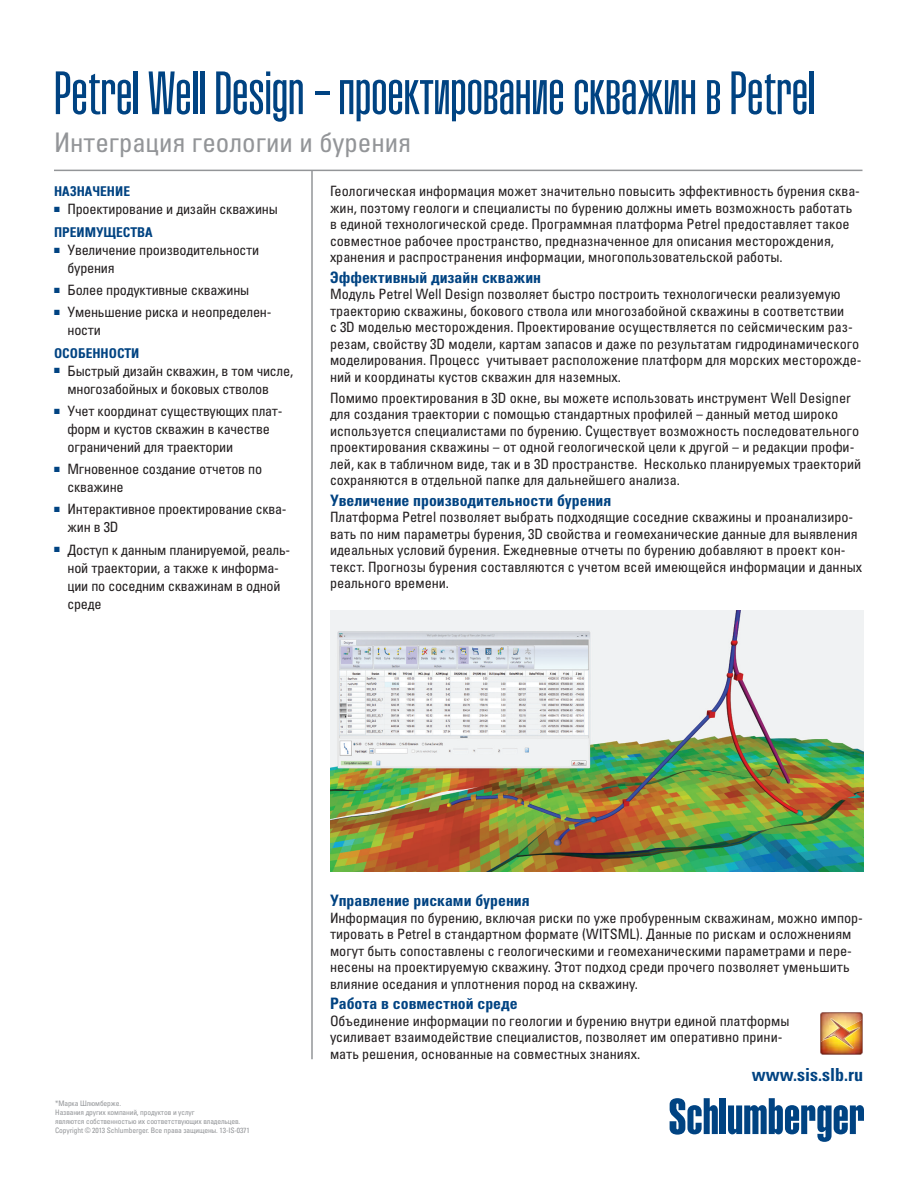
<style>
.page{position:relative;width:918px;height:1188px;background:#fff}
.page>*{position:absolute;margin:0;border:0;box-sizing:border-box;transform-origin:0 0}
.Head_A__branding{font:300 60px "Schlumberger R Con";letter-spacing:-.04em;color:#004382}
.Subhead{font:condensed 27px "Univers R";color:#939598}
.URL{font:700 condensed 18px "Univers R";color:#004382}
.Body_Head{font:700 condensed 15.75px "Univers R";color:#004382}
.Body_Text{font:condensed 14.25px/16.5px "Univers R";color:#231f20}
.Bullets{font:condensed 14.25px/18px "Univers R";letter-spacing:-.015em;color:#231f20}
.Sidebar_Head{font:700 condensed 13.5px "Univers R";color:#004382}
.Boilerplate__docket{font:condensed 7.5px "Univers R";letter-spacing:-.015em;color:#939598}
</style>
<div class="page">
<div style="left:720px;top:1098px;width:6px;height:36px;background:#004382"></div>
<svg style="left:728px;top:1098px;width:136px;height:44px"></svg>
<svg style="left:670px;top:1098px;width:48px;height:37px"></svg>
<hr style="left:54px;top:170px;width:808px;height:1px;background:#939598">
<img style="left:331px;top:610px;width:532px;height:261px">
<hr style="left:311px;top:171px;width:2px;height:888px;background:#939598">
<img style="left:820px;top:1012px;width:43px;height:43px">
<p class="Head_A__branding" style="left:54px;top:64px;width:765px">Petrel Well Design – проектирование скважин в Petrel</p>
<p class="Subhead" style="left:54px;top:126px;width:359px">Интеграция геологии и бурения</p>
<p class="Body_Text" style="left:330px;top:183px;width:532px">Геологическая информация может значительно повысить эффективность бурения сква&shy;жин, поэтому геологи и специалисты по бурению должны иметь возможность работать в единой технологической среде. Программная платформа Petrel предоставляет такое совместное рабочее пространство, предназначенное для описания месторождения, хранения и распространения информации, многопользовательской работы.</p>
<p class="Body_Head" style="left:330px;top:268px;width:213px">Эффективный дизайн скважин</p>
<p class="Body_Text" style="left:330px;top:286px;width:533px">Модуль Petrel Well Design позволяет быстро построить технологически реализуемую траекторию скважины, бокового ствола или многозабойной скважины в соответствии<br>с 3D моделью месторождения. Проектирование осуществляется по сейсмическим раз&shy;резам, свойству 3D модели, картам запасов и даже по результатам гидродинамического моделирования. Процесс учитывает расположение платформ для морских месторожде&shy;ний и координаты кустов скважин для наземных.</p>
<p class="Body_Text" style="left:330px;top:389px;width:533px">Помимо проектирования в 3D окне, вы можете использовать инструмент Well Designer для создания траектории с помощью стандартных профилей – данный метод широко используется специалистами по бурению. Существует возможность последовательного проектирования скважины – от одной геологической цели к другой – и редакции профи&shy;лей, как в табличном виде, так и в 3D пространстве. Несколько планируемых траекторий сохраняются в отдельной папке для дальнейшего анализа.</p>
<p class="Body_Head" style="left:330px;top:491px;width:283px">Увеличение производительности бурения</p>
<p class="Body_Text" style="left:330px;top:509px;width:534px">Платформа Petrel позволяет выбрать подходящие соседние скважины и проанализиро&shy;вать по ним параметры бурения, 3D свойства и геомеханические данные для выявления идеальных условий бурения. Ежедневные отчеты по бурению добавляют в проект кон&shy;текст. Прогнозы бурения составляются с учетом всей имеющейся информации и данных реального времени.</p>
<p class="Sidebar_Head" style="left:54px;top:184px;width:78px">НАЗНАЧЕНИЕ</p>
<p class="Bullets" style="left:54px;top:200px;width:225px"><sup>■</sup> Проектирование и дизайн скважины</p>
<p class="Sidebar_Head" style="left:54px;top:224px;width:100px">ПРЕИМУЩЕСТВА</p>
<p class="Bullets" style="left:68px;top:241px;width:193px;text-indent:-14px"><sup>■</sup> Увеличение производительности бурения</p>
<p class="Bullets" style="left:54px;top:281px;width:197px"><sup>■</sup> Более продуктивные скважины</p>
<p class="Bullets" style="left:68px;top:303px;width:206px;text-indent:-14px"><sup>■</sup> Уменьшение риска и неопределен&shy;ности</p>
<p class="Sidebar_Head" style="left:54px;top:345px;width:87px">ОСОБЕННОСТИ</p>
<p class="Bullets" style="left:68px;top:362px;width:227px;text-indent:-14px"><sup>■</sup> Быстрый дизайн скважин, в том числе, многозабойных и боковых стволов</p>
<p class="Bullets" style="left:68px;top:402px;width:217px;text-indent:-14px"><sup>■</sup> Учет координат существующих плат&shy;форм и кустов скважин в качестве ограничений для траектории</p>
<p class="Bullets" style="left:68px;top:460px;width:196px;text-indent:-14px"><sup>■</sup> Мгновенное создание отчетов по скважине</p>
<p class="Bullets" style="left:68px;top:500px;width:221px;text-indent:-14px"><sup>■</sup> Интерактивное проектирование сква&shy;жин в 3D</p>
<p class="Bullets" style="left:68px;top:541px;width:224px;text-indent:-14px"><sup>■</sup> Доступ к данным планируемой, реаль&shy;ной траектории, а также к информа&shy;ции по соседним скважинам в одной среде</p>
<p class="Boilerplate__docket" style="left:55px;top:1099px;width:67px">*Марка Шлюмберже.</p>
<p class="Boilerplate__docket" style="left:55px;top:1108px;width:141px">Названия других компаний, продуктов и услуг</p>
<p class="Boilerplate__docket" style="left:55px;top:1117px;width:187px">являются собственностью их соответствующих владельцев.</p>
<p class="Boilerplate__docket" style="left:55px;top:1126px;width:196px">Copyright © 2013 Schlumberger. Все права защищены. 13-IS-0371</p>
<p class="Body_Head" style="left:330px;top:891px;width:201px">Управление рисками бурения</p>
<p class="Body_Text" style="left:330px;top:909px;width:535px">Информация по бурению, включая риски по уже пробуренным скважинам, можно импор&shy;тировать в Petrel в стандартном формате (WITSML). Данные по рискам и осложнениям могут быть сопоставлены с геологическими и геомеханическими параметрами и пере&shy;несены на проектируемую скважину. Этот подход среди прочего позволяет уменьшить влияние оседания и уплотнения пород на скважину.</p>
<p class="Body_Head" style="left:330px;top:995px;width:189px">Работа в совместной среде</p>
<p class="Body_Text" style="left:330px;top:1013px;width:461px">Объединение информации по геологии и бурению внутри единой платформы усиливает взаимодействие специалистов, позволяет им оперативно прини&shy;мать решения, основанные на совместных знаниях.</p>
<p class="URL" style="left:752px;top:1064px;width:113px">www.sis.slb.ru</p>
</div>
